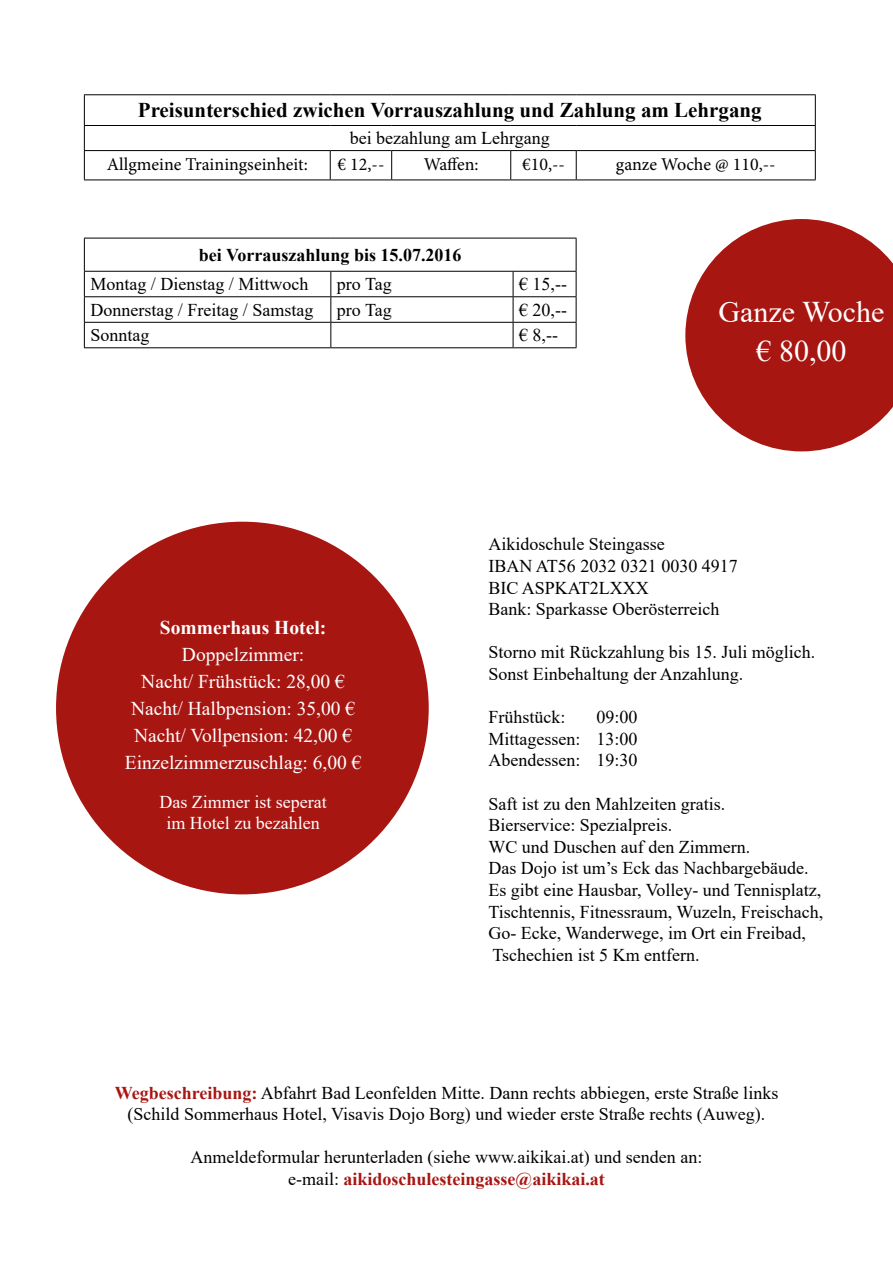
<style>
.page{position:relative;width:893px;height:1263px;background:#fff}
.page>*{position:absolute;margin:0;border:0;box-sizing:border-box;transform-origin:0 0}
.t1{font:30px/39px "Times New Roman";color:#fff;text-align:center}
.t2{font:700 21px "Times New Roman";color:#000}
.t3{font:19.5px/27px "Times New Roman";color:#fff;text-align:center}
.t4{font:700 19.5px "Times New Roman";color:#fff}
.t5{font:18px/21.6px "Times New Roman";color:#000}
.t6{font:18px "Minion Pro";color:#000}
.t7{font:18px/21.6px "Times New Roman";color:#fff;text-align:center}
.t8{font:700 18px "Times New Roman";color:#000}
.s1{font-weight:700;color:#a81612}
</style>
<div class="page">
<svg style="left:685px;top:219px;width:208px;height:232px;fill:#a81612"></svg>
<div style="left:56px;top:522px;width:373px;height:372px;background:#a81612;border-radius:50%"></div>
<hr style="left:84px;top:238px;width:247px;height:1px;background:#000">
<hr style="left:84px;top:238px;width:1px;height:33px;background:#000">
<hr style="left:331px;top:238px;width:182px;height:1px;background:#000">
<hr style="left:513px;top:238px;width:63px;height:1px;background:#000">
<hr style="left:576px;top:238px;width:1px;height:33px;background:#000">
<hr style="left:84px;top:271px;width:247px;height:1px;background:#000">
<hr style="left:331px;top:271px;width:182px;height:1px;background:#000">
<hr style="left:513px;top:271px;width:63px;height:1px;background:#000">
<hr style="left:84px;top:296px;width:247px;height:1px;background:#000">
<hr style="left:331px;top:296px;width:182px;height:1px;background:#000">
<hr style="left:513px;top:296px;width:63px;height:1px;background:#000">
<hr style="left:84px;top:322px;width:247px;height:1px;background:#000">
<svg style="left:84px;top:272px;width:1px;height:75px"></svg>
<hr style="left:331px;top:322px;width:182px;height:1px;background:#000">
<svg style="left:330px;top:272px;width:1px;height:75px"></svg>
<hr style="left:513px;top:322px;width:63px;height:1px;background:#000">
<svg style="left:513px;top:272px;width:1px;height:75px"></svg>
<svg style="left:576px;top:272px;width:1px;height:75px"></svg>
<hr style="left:84px;top:347px;width:247px;height:1px;background:#000">
<hr style="left:331px;top:347px;width:182px;height:1px;background:#000">
<hr style="left:513px;top:347px;width:63px;height:1px;background:#000">
<hr style="left:84px;top:94px;width:246px;height:1px;background:#000">
<hr style="left:84px;top:95px;width:1px;height:30px;background:#000">
<hr style="left:330px;top:94px;width:62px;height:1px;background:#000">
<hr style="left:392px;top:94px;width:119px;height:1px;background:#000">
<hr style="left:511px;top:94px;width:65px;height:1px;background:#000">
<hr style="left:576px;top:94px;width:240px;height:1px;background:#000">
<hr style="left:815px;top:95px;width:1px;height:30px;background:#000">
<hr style="left:84px;top:125px;width:246px;height:1px;background:#000">
<hr style="left:330px;top:125px;width:62px;height:1px;background:#000">
<hr style="left:392px;top:125px;width:119px;height:1px;background:#000">
<hr style="left:511px;top:125px;width:65px;height:1px;background:#000">
<hr style="left:576px;top:125px;width:240px;height:1px;background:#000">
<hr style="left:84px;top:150px;width:246px;height:1px;background:#000">
<svg style="left:84px;top:126px;width:1px;height:54px"></svg>
<hr style="left:330px;top:150px;width:62px;height:1px;background:#000">
<svg style="left:330px;top:151px;width:1px;height:29px"></svg>
<hr style="left:392px;top:150px;width:119px;height:1px;background:#000">
<svg style="left:391px;top:151px;width:1px;height:29px"></svg>
<hr style="left:511px;top:150px;width:65px;height:1px;background:#000">
<svg style="left:510px;top:151px;width:1px;height:29px"></svg>
<hr style="left:576px;top:150px;width:240px;height:1px;background:#000">
<svg style="left:576px;top:151px;width:1px;height:29px"></svg>
<svg style="left:815px;top:126px;width:1px;height:54px"></svg>
<hr style="left:84px;top:180px;width:246px;height:1px;background:#000">
<hr style="left:330px;top:180px;width:62px;height:1px;background:#000">
<hr style="left:392px;top:180px;width:119px;height:1px;background:#000">
<hr style="left:511px;top:180px;width:65px;height:1px;background:#000">
<hr style="left:576px;top:180px;width:240px;height:1px;background:#000">
<p class="t2" style="left:138px;top:95px;width:625px">Preisunterschied zwichen Vorrauszahlung und Zahlung am Lehrgang</p>
<p class="t5" style="left:350px;top:127px;width:202px">bei bezahlung am Lehrgang</p>
<p class="t6" style="left:107px;top:152px;width:203px">Allgmeine Trainingseinheit:</p>
<p class="t6" style="left:337px;top:152px;width:48px">€ 12,--</p>
<p class="t6" style="left:424px;top:152px;width:56px">Waffen:</p>
<p class="t6" style="left:522px;top:152px;width:44px">€10,--</p>
<p class="t6" style="left:616px;top:152px;width:161px">ganze Woche @ 110,--</p>
<p class="t8" style="left:199px;top:242px;width:264px">bei Vorrauszahlung bis 15.07.2016</p>
<p class="t5" style="left:90px;top:273px;width:219px">Montag / Dienstag / Mittwoch</p>
<p class="t5" style="left:337px;top:273px;width:56px">pro Tag</p>
<p class="t5" style="left:519px;top:273px;width:49px">€ 15,--</p>
<p class="t5" style="left:90px;top:298px;width:224px">Donnerstag / Freitag / Samstag</p>
<p class="t5" style="left:337px;top:298px;width:56px">pro Tag</p>
<p class="t5" style="left:519px;top:298px;width:49px">€ 20,--</p>
<p class="t5" style="left:90px;top:324px;width:61px">Sonntag</p>
<p class="t5" style="left:519px;top:324px;width:40px">€ 8,--</p>
<h1 class="t1" style="left:718px;top:291px;width:168px">Ganze Woche € 80,00</h1>
<p class="t4" style="left:160px;top:613px;width:168px">Sommerhaus Hotel:</p>
<p class="t3" style="left:125px;top:640px;width:238px">Doppelzimmer:<br>Nacht/ Frühstück: 28,00 €<br>Nacht/ Halbpension: 35,00 €<br>Nacht/ Vollpension: 42,00 €<br>Einzelzimmerzuschlag: 6,00 €</p>
<p class="t7" style="left:159px;top:790px;width:169px">Das Zimmer ist seperat im Hotel zu bezahlen</p>
<p class="t5" style="left:488px;top:533px;width:251px">Aikidoschule Steingasse<br>IBAN AT56 2032 0321 0030 4917<br>BIC ASPKAT2LXXX<br>Bank: Sparkasse Oberösterreich</p>
<p class="t5" style="left:488px;top:641px;width:329px">Storno mit Rückzahlung bis 15. Juli möglich.<br>Sonst Einbehaltung der Anzahlung.</p>
<p class="t5" style="left:488px;top:706px;width:79px">Frühstück:</p>
<p class="t5" style="left:488px;top:706px;width:151px;text-align:justify;text-indent:108px">09:00<br>Mittagessen: 13:00<br>Abendessen: 19:30</p>
<p class="t5" style="left:488px;top:792px;width:336px">Saft ist zu den Mahlzeiten gratis.<br>Bierservice: Spezialpreis.<br>WC und Duschen auf den Zimmern.<br>Das Dojo ist um’s Eck das Nachbargebäude.<br>Es gibt eine Hausbar, Volley- und Tennisplatz, Tischtennis, Fitnessraum, Wuzeln, Freischach, Go- Ecke, Wanderwege, im Ort ein Freibad, Tschechien ist 5 Km entfern.</p>
<p class="t5" style="left:115px;top:1081px;width:665px;text-align:center"><span class="s1">Wegbeschreibung:</span> Abfahrt Bad Leonfelden Mitte. Dann rechts abbiegen, erste Straße links (Schild Sommerhaus Hotel, Visavis Dojo Borg) und wieder erste Straße rechts (Auweg).</p>
<p class="t5" style="left:191px;top:1146px;width:513px;text-align:center">Anmeldeformular herunterladen (siehe www.aikikai.at) und senden an: e-mail: <span class="s1">aikidoschulesteingasse@aikikai.at</span></p>
</div>
